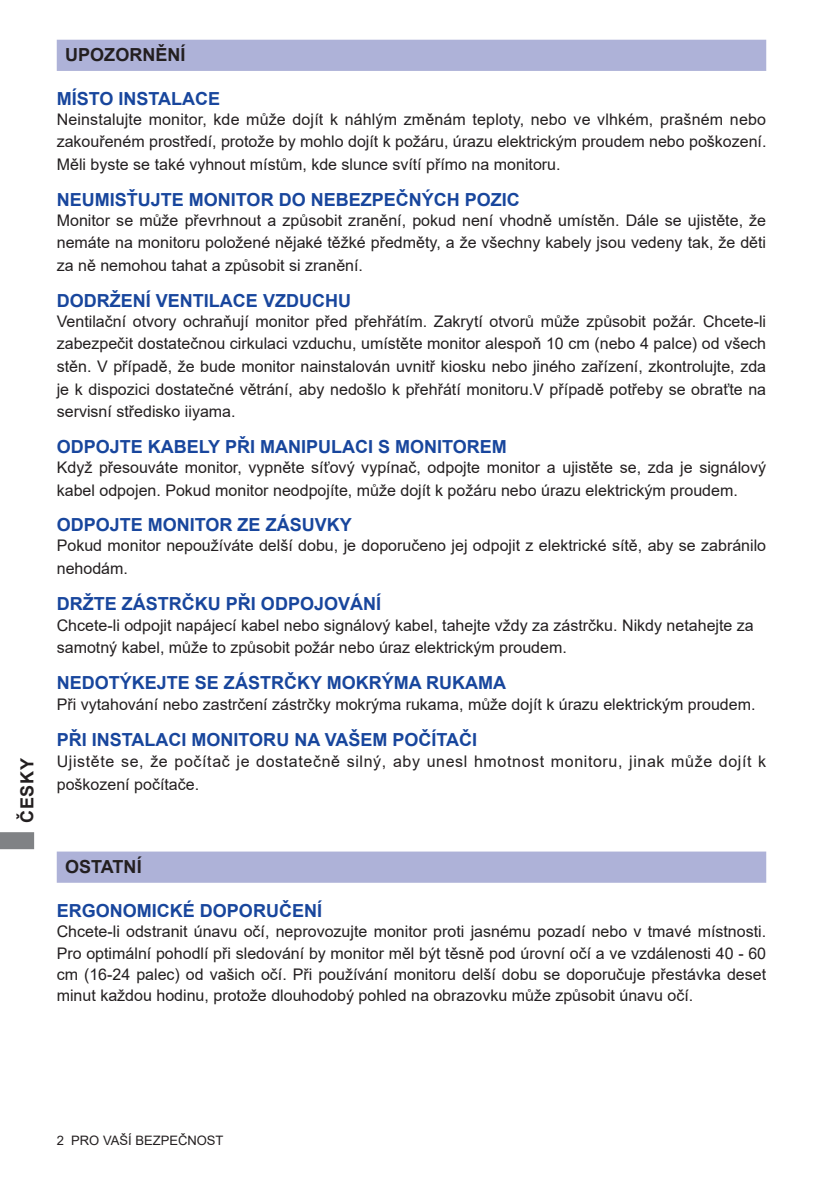
<style>
.page{position:relative;width:840px;height:1191px;background:#fff}
.page>*{position:absolute;margin:0;border:0;box-sizing:border-box;transform-origin:0 0}
.t1{font:700 18px "Arial";color:#18469d}
.t2{font:700 18px "Arial";color:#231f20}
.t3{font:16px/22.6px "Arial";color:#231f20;text-align:justify}
.t4{font:16px/22.6px "Arial";letter-spacing:.04em;color:#231f20}
.t5{font:13px "Arial";color:#231f20}
</style>
<div class="page">
<svg style="left:0;top:832px;width:34px;height:17px"></svg>
<div style="left:57px;top:40px;width:708px;height:31px;background:#aeb2d8"></div>
<div style="left:57px;top:851px;width:708px;height:31px;background:#aeb2d8;border:2px solid #aeb2d8"></div>
<p class="t2" style="left:14px;top:822px;width:66px;rotate:-90deg">ČESKY</p>
<p class="t2" style="left:65px;top:42px;width:122px">UPOZORNĚNÍ</p>
<p class="t1" style="left:57px;top:86px;width:165px">MÍSTO INSTALACE</p>
<p class="t3" style="left:57px;top:108px;width:710px">Neinstalujte monitor, kde může dojít k náhlým změnám teploty, nebo ve vlhkém, prašném nebo zakouřeném prostředí, protože by mohlo dojít k požáru, úrazu elektrickým proudem nebo poškození.<br>Měli byste se také vyhnout místům, kde slunce svítí přímo na monitoru.</p>
<p class="t1" style="left:57px;top:187px;width:464px">NEUMISŤUJTE MONITOR DO NEBEZPEČNÝCH POZIC</p>
<p class="t3" style="left:57px;top:209px;width:710px">Monitor se může převrhnout a způsobit zranění, pokud není vhodně umístěn. Dále se ujistěte, že nemáte na monitoru položené nějaké těžké předměty, a že všechny kabely jsou vedeny tak, že děti za ně nemohou tahat a způsobit si zranění.</p>
<p class="t1" style="left:57px;top:288px;width:295px">DODRŽENÍ VENTILACE VZDUCHU</p>
<p class="t3" style="left:57px;top:310px;width:710px">Ventilační otvory ochraňují monitor před přehřátím. Zakrytí otvorů může způsobit požár. Chcete-li zabezpečit dostatečnou cirkulaci vzduchu, umístěte monitor alespoň 10 cm (nebo 4 palce) od všech stěn. V případě, že bude monitor nainstalován uvnitř kiosku nebo jiného zařízení, zkontrolujte, zda je k dispozici dostatečné větrání, aby nedošlo k přehřátí monitoru.V případě potřeby se obraťte na servisní středisko iiyama.</p>
<p class="t1" style="left:57px;top:434px;width:451px">ODPOJTE KABELY PŘI MANIPULACI S MONITOREM</p>
<p class="t3" style="left:57px;top:456px;width:710px">Když přesouváte monitor, vypněte síťový vypínač, odpojte monitor a ujistěte se, zda je signálový kabel odpojen. Pokud monitor neodpojíte, může dojít k požáru nebo úrazu elektrickým proudem.</p>
<p class="t1" style="left:57px;top:512px;width:296px">ODPOJTE MONITOR ZE ZÁSUVKY</p>
<p class="t3" style="left:57px;top:534px;width:710px">Pokud monitor nepoužíváte delší dobu, je doporučeno jej odpojit z elektrické sítě, aby se zabránilo nehodám.</p>
<p class="t1" style="left:57px;top:591px;width:326px">DRŽTE ZÁSTRČKU PŘI ODPOJOVÁNÍ</p>
<p class="t3" style="left:57px;top:614px;width:698px">Chcete-li odpojit napájecí kabel nebo signálový kabel, tahejte vždy za zástrčku. Nikdy netahejte za samotný kabel, může to způsobit požár nebo úraz elektrickým proudem.</p>
<p class="t1" style="left:57px;top:670px;width:451px">NEDOTÝKEJTE SE ZÁSTRČKY MOKRÝMA RUKAMA</p>
<p class="t3" style="left:57px;top:693px;width:699px">Při vytahování nebo zastrčení zástrčky mokrýma rukama, může dojít k úrazu elektrickým proudem.</p>
<p class="t1" style="left:57px;top:727px;width:421px">PŘI INSTALACI MONITORU NA VAŠEM POČÍTAČI</p>
<p class="t4" style="left:57px;top:750px;width:710px">Ujistěte se, že počítač je dostatečně silný, aby unesl hmotnost monitoru, jinak může dojít k poškození počítače.</p>
<p class="t2" style="left:65px;top:854px;width:78px">OSTATNÍ</p>
<p class="t1" style="left:57px;top:898px;width:267px">ERGONOMICKÉ DOPORUČENÍ</p>
<p class="t3" style="left:57px;top:921px;width:710px;line-height:21.2px">Chcete-li odstranit únavu očí, neprovozujte monitor proti jasnému pozadí nebo v tmavé místnosti.<br>Pro optimální pohodlí při sledování by monitor měl být těsně pod úrovní očí a ve vzdálenosti 40 - 60 cm (16-24 palec) od vašich očí. Při používání monitoru delší dobu se doporučuje přestávka deset minut každou hodinu, protože dlouhodobý pohled na obrazovku může způsobit únavu očí.</p>
<p class="t5" style="left:57px;top:1131px;width:168px">2 PRO VAŠÍ BEZPEČNOST</p>
</div>
